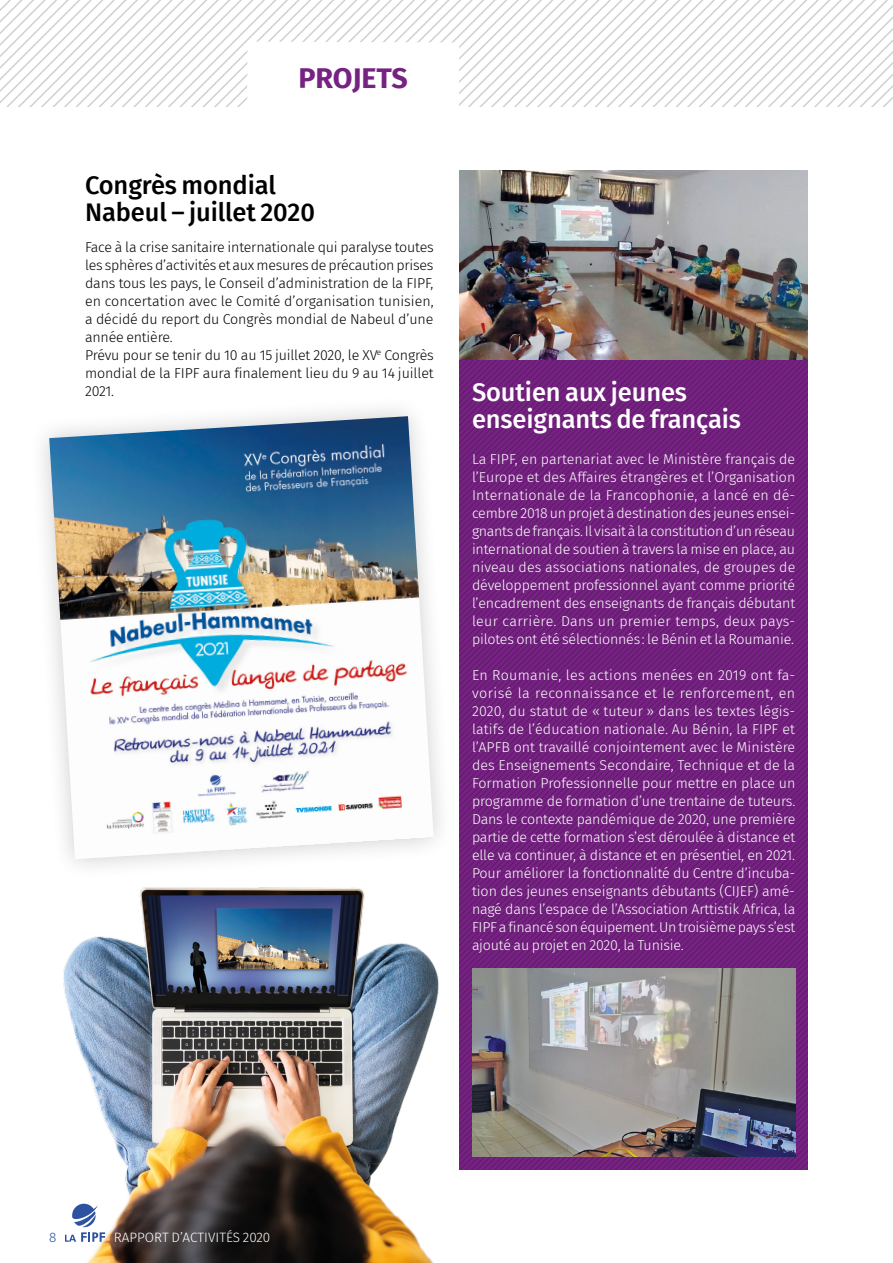
<style>
.page{position:relative;width:893px;height:1263px;background:#fff}
.page>*{position:absolute;margin:0;border:0;box-sizing:border-box;transform-origin:0 0}
.t1{font:700 28.5px "Fira Sans";letter-spacing:-.005em;color:#762282}
.t2{font:500 25.5px/27px "Fira Sans";letter-spacing:-.005em;color:#fff}
.t3{font:500 25.5px/27px "Fira Sans";letter-spacing:-.005em;color:#000}
.t4{font:300 14.25px/18px "Fira Sans";letter-spacing:-.015em;color:#fff;text-align:justify}
.t5{font:300 14.25px/18px "Fira Sans";letter-spacing:-.015em;color:#000}
.t6{font:300 13.5px "Fira Sans";letter-spacing:.005em;color:#fff}
.t7{font:300 13.5px "Fira Sans";color:#2c52a0}
</style>
<div class="page">
<svg style="left:459px;top:0;width:9px;height:106px"></svg>
<svg style="left:468px;top:0;width:425px;height:106px"></svg>
<svg style="left:459px;top:360px;width:349px;height:809px;background:#701f7b"></svg>
<img style="left:49px;top:416px;width:385px;height:443px">
<img style="left:63px;top:859px;width:402px;height:404px">
<svg style="left:0;top:0;width:459px;height:107px"></svg>
<img style="left:459px;top:170px;width:349px;height:189px">
<img style="left:472px;top:968px;width:323px;height:189px">
<svg style="left:65px;top:1204px;width:40px;height:38px"></svg>
<h1 class="t1" style="left:298px;top:54px;width:111px">PROJETS</h1>
<h2 class="t3" style="left:85px;top:170px;width:231px">Congrès mondial<br>Nabeul – juillet 2020</h2>
<p class="t5" style="left:85px;top:238px;width:350px">Face à la crise sanitaire internationale qui paralyse toutes les sphères d’activités et aux mesures de précaution prises dans tous les pays, le Conseil d’administration de la FIPF, en concertation avec le Comité d’organisation tunisien, a décidé du report du Congrès mondial de Nabeul d’une année entière.<br>Prévu pour se tenir du 10 au 15 juillet 2020, le XV<sup>e</sup> Congrès mondial de la FIPF aura finalement lieu du 9 au 14 juillet 2021.</p>
<h2 class="t2" style="left:472px;top:377px;width:271px">Soutien aux jeunes enseignants de français</h2>
<p class="t4" style="left:472px;top:450px;width:325px">La FIPF, en partenariat avec le Ministère français de l’Europe et des Affaires étrangères et l’Organisation Internationale de la Francophonie, a lancé en dé&shy;cembre 2018 un projet à destination des jeunes ensei&shy;gnants de français. Il visait à la constitution d’un réseau international de soutien à travers la mise en place, au niveau des associations nationales, de groupes de développement professionnel ayant comme priorité l’encadrement des enseignants de français débutant leur carrière. Dans un premier temps, deux pays&shy;pilotes ont été sélectionnés: le Bénin et la Roumanie.</p>
<p class="t4" style="left:472px;top:666px;width:325px">En Roumanie, les actions menées en 2019 ont fa&shy;vorisé la reconnaissance et le renforcement, en 2020, du statut de « tuteur » dans les textes légis&shy;latifs de l’éducation nationale. Au Bénin, la FIPF et l’APFB ont travaillé conjointement avec le Ministère des Enseignements Secondaire, Technique et de la Formation Professionnelle pour mettre en place un programme de formation d’une trentaine de tuteurs.<br>Dans le contexte pandémique de 2020, une première partie de cette formation s’est déroulée à distance et elle va continuer, à distance et en présentiel, en 2021.<br>Pour améliorer la fonctionnalité du Centre d’incuba&shy;tion des jeunes enseignants débutants (CIJEF) amé&shy;nagé dans l’espace de l’Association Arttistik Africa, la FIPF a financé son équipement. Un troisième pays s’est ajouté au projet en 2020, la Tunisie.</p>
<p class="t7" style="left:49px;top:1227px;width:9px">8</p>
<p class="t6" style="left:114px;top:1227px;width:158px">RAPPORT D’ACTIVITÉS 2020</p>
</div>
